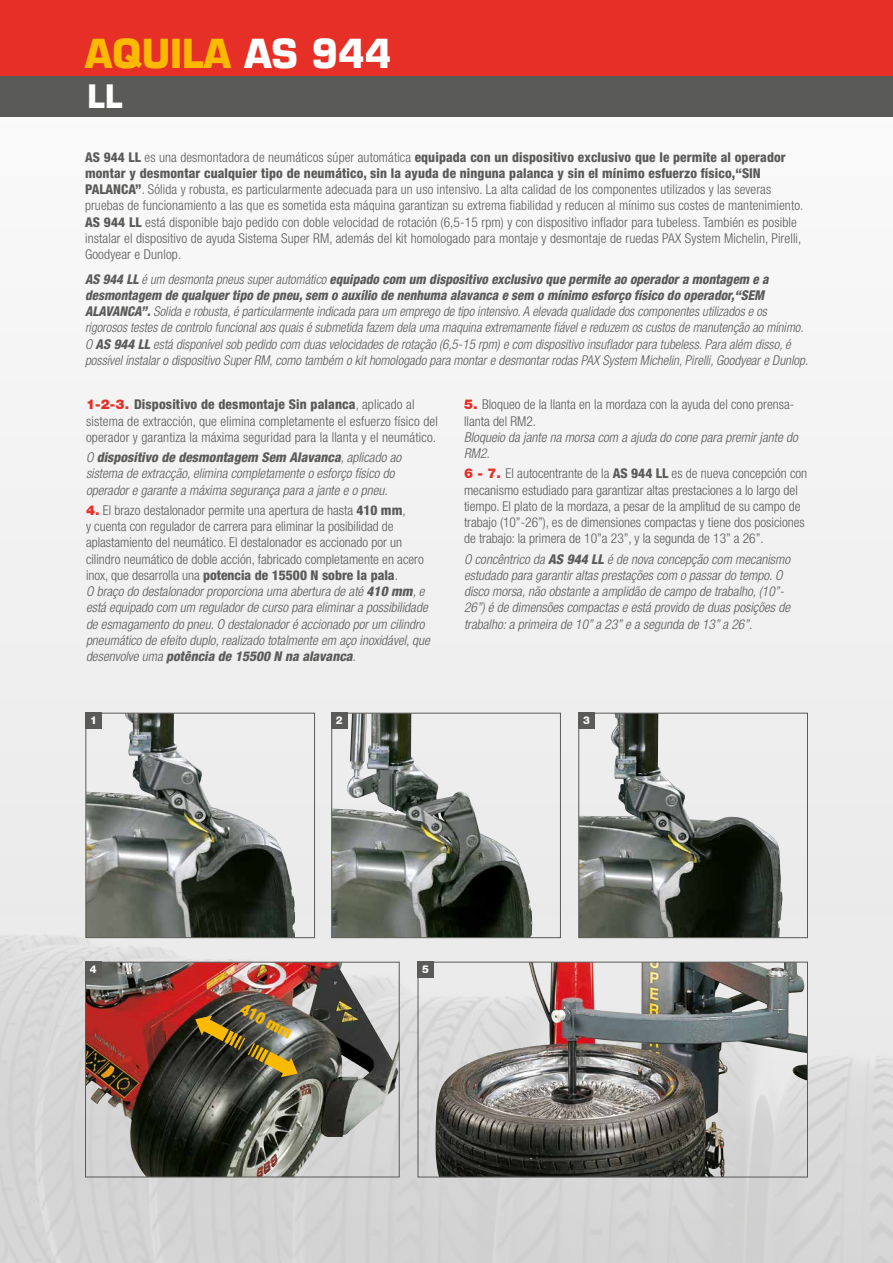
<style>
.page{position:relative;width:893px;height:1263px;background:#f3f3f3}
.page>*{position:absolute;margin:0;border:0;box-sizing:border-box;transform-origin:0 0}
.nome_prodotto_in_cop{font:700 39px "Eurostile";color:#fbba00;scale:.95 1}
.nome_prodotto_in_cop-2{font:700 31.5px "Eurostile";color:#fff;scale:.95 1}
.voci_tecniche{font:900 condensed 16.5px "Helvetica Neue LT Std";color:#fbba00}
.voci_tecniche-2{font:300 condensed 13.5px/16.2px "Helvetica Neue LT Std";letter-spacing:.01em;color:#5a5a59}
.voci_tecniche_uk{font:italic 300 condensed 13.5px/16.2px "Helvetica Neue LT Std";color:#5a5a59}
.voci_tecniche_uk-2{font:italic 300 condensed 13.5px/16.2px "Helvetica Neue LT Std";color:#5a5a59;scale:.96 1}
.t1{font:800 10.8px "Helvetica Neue LT Std";color:#fff}
.s1{color:#fff}
.s2{font-weight:800}
.s3{font-weight:900;font-stretch:normal;color:#e63027}
</style>
<div class="page">
<img style="left:0;top:918px;width:893px;height:345px">
<div style="left:0;top:0;width:893px;height:116px;background:#e63027"></div>
<div style="left:0;top:76px;width:893px;height:40px;background:#5a5a59"></div>
<img style="left:435px;top:964px;width:349px;height:211px">
<div style="left:418px;top:962px;width:390px;height:215px;border:1px solid #5a5a59"></div>
<img style="left:580px;top:715px;width:204px;height:221px">
<div style="left:578px;top:713px;width:230px;height:225px;border:1px solid #5a5a59"></div>
<img style="left:87px;top:715px;width:208px;height:221px">
<div style="left:85px;top:713px;width:230px;height:225px;border:1px solid #5a5a59"></div>
<img style="left:333px;top:715px;width:199px;height:221px">
<div style="left:331px;top:713px;width:230px;height:225px;border:1px solid #5a5a59"></div>
<img style="left:87px;top:964px;width:311px;height:211px">
<div style="left:85px;top:962px;width:315px;height:215px;border:1px solid #5a5a59"></div>
<div style="left:85px;top:962px;width:16px;height:16px;background:#5a5a59"></div>
<div style="left:418px;top:962px;width:16px;height:16px;background:#5a5a59"></div>
<svg style="left:195px;top:1016px;width:103px;height:61px;background:#69603b"></svg>
<p class="nome_prodotto_in_cop" style="left:85px;top:28px;width:324px">AQUILA <span class="s1">AS 944</span></p>
<p class="nome_prodotto_in_cop-2" style="left:88px;top:76px;width:38px">LL</p>
<p class="voci_tecniche-2" style="left:85px;top:149px;width:720px"><span class="s2">AS 944 LL</span> es una desmontadora de neumáticos súper automática <span class="s2">equipada con un dispositivo exclusivo que le permite al operador montar y desmontar cualquier tipo de neumático, sin la ayuda de ninguna palanca y sin el mínimo esfuerzo físico,“SIN PALANCA”</span>. Sólida y robusta, es particularmente adecuada para un uso intensivo. La alta calidad de los componentes utilizados y las severas pruebas de funcionamiento a las que es sometida esta máquina garantizan su extrema fiabilidad y reducen al mínimo sus costes de mantenimiento.<br><span class="s2">AS 944 LL</span> está disponible bajo pedido con doble velocidad de rotación (6,5-15 rpm) y con dispositivo inflador para tubeless. También es posible instalar el dispositivo de ayuda Sistema Super RM, además del kit homologado para montaje y desmontaje de ruedas PAX System Michelin, Pirelli, Goodyear e Dunlop.</p>
<p class="voci_tecniche_uk-2" style="left:85px;top:271px;width:753px"><span class="s2">AS 944 LL</span> é um desmonta pneussuperautomático <span class="s2">equipado com um dispositivo exclusivo que permite ao operadora montagem e a desmontagem de qualquertipo de pneu,sem o auxílio de nenhuma alavanca e sem o mínimo esforço físico do operador,“SEM ALAVANCA”.</span>Solida e robusta,é particularmente indicada para um emprego de tipo intensivo.A elevada qualidade doscomponentesutilizadose os rigorosostestesde controlo funcionalaosquaisé submetida fazem dela uma maquina extremamente fiávele reduzem oscustosde manutenção ao mínimo.</p>
<p class="voci_tecniche_uk" style="left:85px;top:335px;width:728px">O <span class="s2">AS 944 LL</span> está disponívelsob pedido com duasvelocidadesde rotação (6,5-15 rpm) e com dispositivo insufladorpara tubeless.Para além disso,é possívelinstalaro dispositivo SuperRM,como também o kithomologado para montare desmontarrodasPAX System Michelin,Pirelli,Goodyeare Dunlop.</p>
<p class="voci_tecniche-2" style="left:86px;top:396px;width:353px"><span class="s3">1-2-3.</span> <span class="s2">Dispositivo de desmontaje Sin palanca</span>, aplicado al sistema de extracción, que elimina completamente el esfuerzo físico del operador y garantiza la máxima seguridad para la llanta y el neumático.</p>
<p class="voci_tecniche_uk" style="left:86px;top:449px;width:320px">O <span class="s2">dispositivo de desmontagem Sem Alavanca</span>,aplicado ao sistema de extracção,elimina completamente o esforço físico do operadore garante a máxima segurança para a jante e o pneu.</p>
<p class="voci_tecniche-2" style="left:86px;top:502px;width:339px"><span class="s3">4.</span> El brazo destalonador permite una apertura de hasta <span class="s2">410 mm</span>,<br>y cuenta con regulador de carrera para eliminar la posibilidad de aplastamiento del neumático. El destalonador es accionado por un cilindro neumático de doble acción, fabricado completamente en acero inox, que desarrolla una <span class="s2">potencia de 15500 N sobre la pala</span>.</p>
<p class="voci_tecniche_uk" style="left:86px;top:583px;width:348px">O braço do destalonadorproporciona uma abertura de até <span class="s2">410 mm</span>,e está equipado com um reguladorde curso para eliminara possibilidade de esmagamento do pneu.O destalonadoré accionado porum cilindro pneumático de efeito duplo,realizado totalmente em aço inoxidável,que desenvolve uma <span class="s2">potência de 15500 N na alavanca</span>.</p>
<p class="voci_tecniche-2" style="left:464px;top:396px;width:332px"><span class="s3">5.</span> Bloqueo de la llanta en la mordaza con la ayuda del cono prensa&shy;llanta del RM2.</p>
<p class="voci_tecniche_uk" style="left:464px;top:429px;width:338px">Bloqueio da jante na morsa com a ajuda do cone para premirjante do<br>RM2.</p>
<p class="voci_tecniche-2" style="left:464px;top:465px;width:345px"><span class="s3">6 - 7.</span> El autocentrante de la <span class="s2">AS 944 LL</span> es de nueva concepción con mecanismo estudiado para garantizar altas prestaciones a lo largo del tiempo. El plato de la mordaza, a pesar de la amplitud de su campo de trabajo (10”-26”), es de dimensiones compactas y tiene dos posiciones de trabajo: la primera de 10”a 23”, y la segunda de 13” a 26”.</p>
<p class="voci_tecniche_uk" style="left:464px;top:551px;width:331px">O concêntrico da <span class="s2">AS 944 LL</span> é de nova concepção com mecanismo estudado para garantiraltasprestaçõescom o passardo tempo.O disco morsa,não obstante a amplidão de campo de trabalho,(10”- 26”) é de dimensõescompactase está provido de duasposiçõesde trabalho:a primeira de 10”a 23”e a segunda de 13”a 26”.</p>
<p class="t1" style="left:90px;top:713px;width:8px">1</p>
<p class="t1" style="left:336px;top:713px;width:8px">2</p>
<p class="t1" style="left:583px;top:713px;width:8px">3</p>
<p class="t1" style="left:90px;top:962px;width:8px">4</p>
<p class="t1" style="left:422px;top:962px;width:8px">5</p>
<p class="voci_tecniche" style="left:247px;top:999px;width:57px;rotate:28deg">410 mm</p>
</div>
